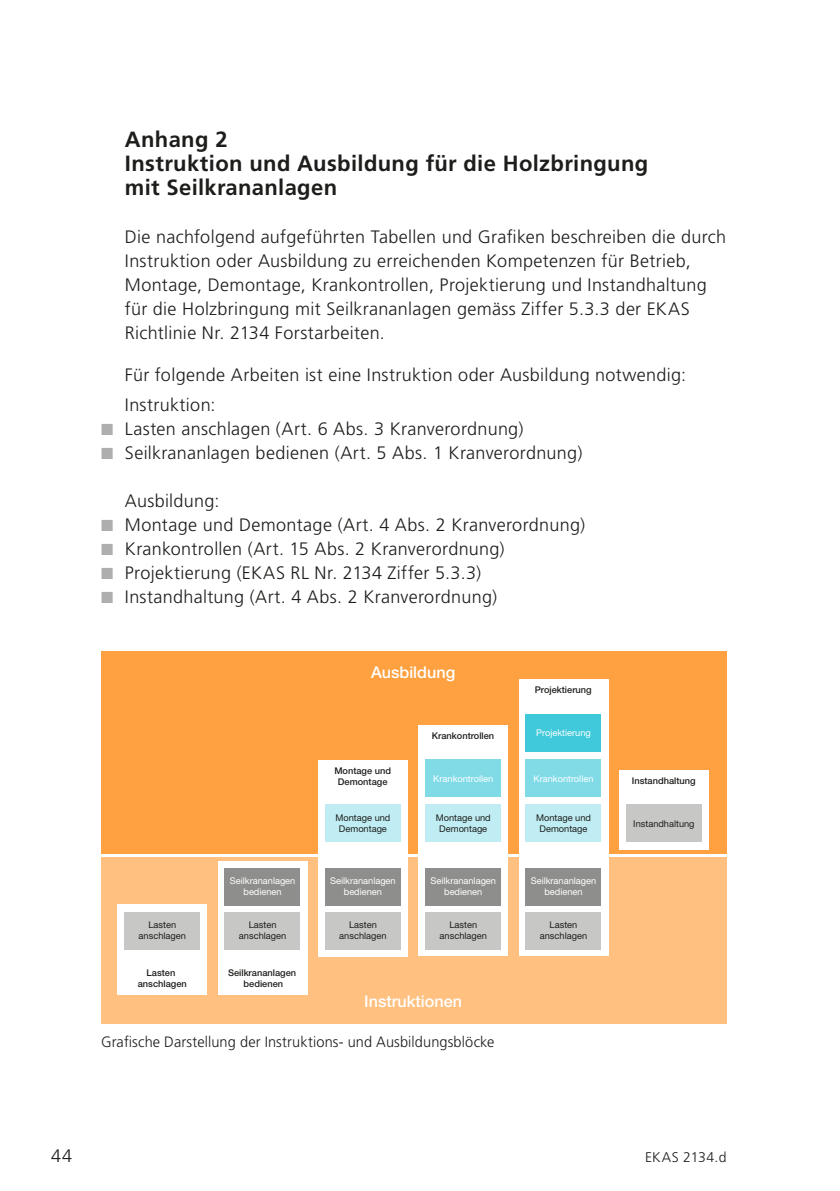
<style>
.page{position:relative;width:840px;height:1191px;background:#fff}
.page>*{position:absolute;margin:0;border:0;box-sizing:border-box;transform-origin:0 0}
.t1{font:700 22px/24px "Frutiger LT Std";letter-spacing:.015em;color:#1d1d1b}
.t2{font:300 18px/24px "Frutiger LT Std";letter-spacing:.02em;color:#1d1d1b}
.t3{font:500 16.2px "Helvetica Neue LT Std";color:#fff}
.t4{font:300 15px "Frutiger LT Std";letter-spacing:.01em;color:#1d1d1b}
.t5{font:300 14px "Frutiger LT Std";letter-spacing:.025em;color:#1d1d1b}
.t6{font:9.2px/11px "Helvetica Neue LT Std";color:#1e1e1c;text-align:center}
.t7{font:9.2px/11px "Helvetica Neue LT Std";color:#fff;text-align:center}
.t8{font:500 9.2px/11px "Helvetica Neue LT Std";color:#1e1e1c;text-align:center}
.s1{color:#aeaeae}
</style>
<div class="page">
<div style="left:101px;top:651px;width:625px;height:202px;background:#ffa140"></div>
<div style="left:101px;top:857px;width:625px;height:166px;background:#ffc080"></div>
<div style="left:117px;top:904px;width:90px;height:91px;background:#fff"></div>
<div style="left:124px;top:911px;width:76px;height:38px;background:#c7c7c6"></div>
<div style="left:218px;top:861px;width:89px;height:134px;background:#fff"></div>
<div style="left:224px;top:911px;width:76px;height:38px;background:#c7c7c6"></div>
<div style="left:224px;top:868px;width:76px;height:37px;background:#8e8e8d"></div>
<div style="left:318px;top:760px;width:89px;height:196px;background:#fff"></div>
<div style="left:325px;top:911px;width:75px;height:38px;background:#c7c7c6"></div>
<div style="left:325px;top:868px;width:75px;height:37px;background:#8e8e8d"></div>
<div style="left:325px;top:804px;width:75px;height:38px;background:#c0edf3"></div>
<div style="left:418px;top:725px;width:89px;height:231px;background:#fff"></div>
<div style="left:425px;top:911px;width:75px;height:38px;background:#c7c7c6"></div>
<div style="left:425px;top:868px;width:75px;height:37px;background:#8e8e8d"></div>
<div style="left:425px;top:804px;width:75px;height:38px;background:#c0edf3"></div>
<div style="left:425px;top:759px;width:75px;height:38px;background:#80dbe7"></div>
<div style="left:518px;top:679px;width:90px;height:277px;background:#fff"></div>
<div style="left:525px;top:911px;width:75px;height:38px;background:#c7c7c6"></div>
<div style="left:525px;top:868px;width:75px;height:37px;background:#8e8e8d"></div>
<div style="left:525px;top:804px;width:75px;height:38px;background:#c0edf3"></div>
<div style="left:525px;top:759px;width:75px;height:38px;background:#80dbe7"></div>
<div style="left:525px;top:713px;width:75px;height:38px;background:#40c9db"></div>
<div style="left:619px;top:770px;width:89px;height:79px;background:#fff"></div>
<div style="left:625px;top:804px;width:76px;height:38px;background:#c7c7c6"></div>
<p class="t1" style="left:125px;top:127px;width:524px">Anhang 2<br>Instruktion und Ausbildung für die Holzbringung mit Seilkrananlagen</p>
<p class="t2" style="left:125px;top:225px;width:602px">Die nachfolgend aufgeführten Tabellen und Grafiken beschreiben die durch Instruktion oder Ausbildung zu erreichenden Kompetenzen für Betrieb, Montage, Demontage, Krankontrollen, Projektierung und Instandhaltung für die Holzbringung mit Seilkrananlagen gemäss Ziffer 5.3.3 der EKAS Richtlinie Nr. 2134 Forstarbeiten.</p>
<p class="t2" style="left:125px;top:360px;width:562px;line-height:29.8px">Für folgende Arbeiten ist eine Instruktion oder Ausbildung notwendig:<br>Instruktion:</p>
<p class="t2" style="left:101px;top:417px;width:423px"><span class="s1">■</span> Lasten anschlagen (Art. 6 Abs. 3 Kranverordnung)</p>
<p class="t2" style="left:101px;top:441px;width:482px"><span class="s1">■</span> Seilkrananlagen bedienen (Art. 5 Abs. 1 Kranverordnung)</p>
<p class="t2" style="left:125px;top:489px;width:96px">Ausbildung:</p>
<p class="t2" style="left:101px;top:513px;width:485px"><span class="s1">■</span> Montage und Demontage (Art. 4 Abs. 2 Kranverordnung)</p>
<p class="t2" style="left:101px;top:537px;width:405px"><span class="s1">■</span> Krankontrollen (Art. 15 Abs. 2 Kranverordnung)</p>
<p class="t2" style="left:101px;top:561px;width:381px"><span class="s1">■</span> Projektierung (EKAS RL Nr. 2134 Ziffer 5.3.3)</p>
<p class="t2" style="left:101px;top:585px;width:397px"><span class="s1">■</span> Instandhaltung (Art. 4 Abs. 2 Kranverordnung)</p>
<p class="t3" style="left:371px;top:662px;width:86px">Ausbildung</p>
<p class="t6" style="left:139px;top:919px;width:49px">Lasten anschlagen</p>
<p class="t8" style="left:138px;top:967px;width:50px">Lasten anschlagen</p>
<p class="t7" style="left:230px;top:875px;width:67px">Seilkrananlagen bedienen</p>
<p class="t6" style="left:239px;top:919px;width:49px">Lasten anschlagen</p>
<p class="t8" style="left:228px;top:967px;width:69px">Seilkrananlagen bedienen</p>
<p class="t8" style="left:431px;top:730px;width:64px">Krankontrollen</p>
<p class="t8" style="left:334px;top:765px;width:58px">Montage und<br>Demontage</p>
<p class="t7" style="left:433px;top:773px;width:61px">Krankontrollen</p>
<p class="t6" style="left:335px;top:812px;width:56px">Montage und<br>Demontage</p>
<p class="t6" style="left:435px;top:812px;width:56px">Montage und<br>Demontage</p>
<p class="t7" style="left:330px;top:875px;width:67px">Seilkrananlagen bedienen</p>
<p class="t7" style="left:430px;top:875px;width:67px">Seilkrananlagen bedienen</p>
<p class="t6" style="left:339px;top:919px;width:49px">Lasten anschlagen</p>
<p class="t6" style="left:439px;top:919px;width:49px">Lasten anschlagen</p>
<p class="t3" style="left:364px;top:991px;width:99px">Instruktionen</p>
<p class="t4" style="left:101px;top:1033px;width:395px">Grafische Darstellung der Instruktions- und Ausbildungsblöcke</p>
<p class="t8" style="left:534px;top:684px;width:58px">Projektierung</p>
<p class="t7" style="left:536px;top:727px;width:56px">Projektierung</p>
<p class="t7" style="left:533px;top:773px;width:61px">Krankontrollen</p>
<p class="t6" style="left:535px;top:812px;width:56px">Montage und<br>Demontage</p>
<p class="t7" style="left:530px;top:875px;width:67px">Seilkrananlagen bedienen</p>
<p class="t6" style="left:539px;top:919px;width:49px">Lasten anschlagen</p>
<p class="t8" style="left:631px;top:775px;width:65px">Instandhaltung</p>
<p class="t6" style="left:633px;top:818px;width:63px">Instandhaltung</p>
<p class="t2" style="left:51px;top:1144px;width:22px">44</p>
<p class="t5" style="left:644px;top:1149px;width:83px">EKAS 2134.d</p>
</div>
